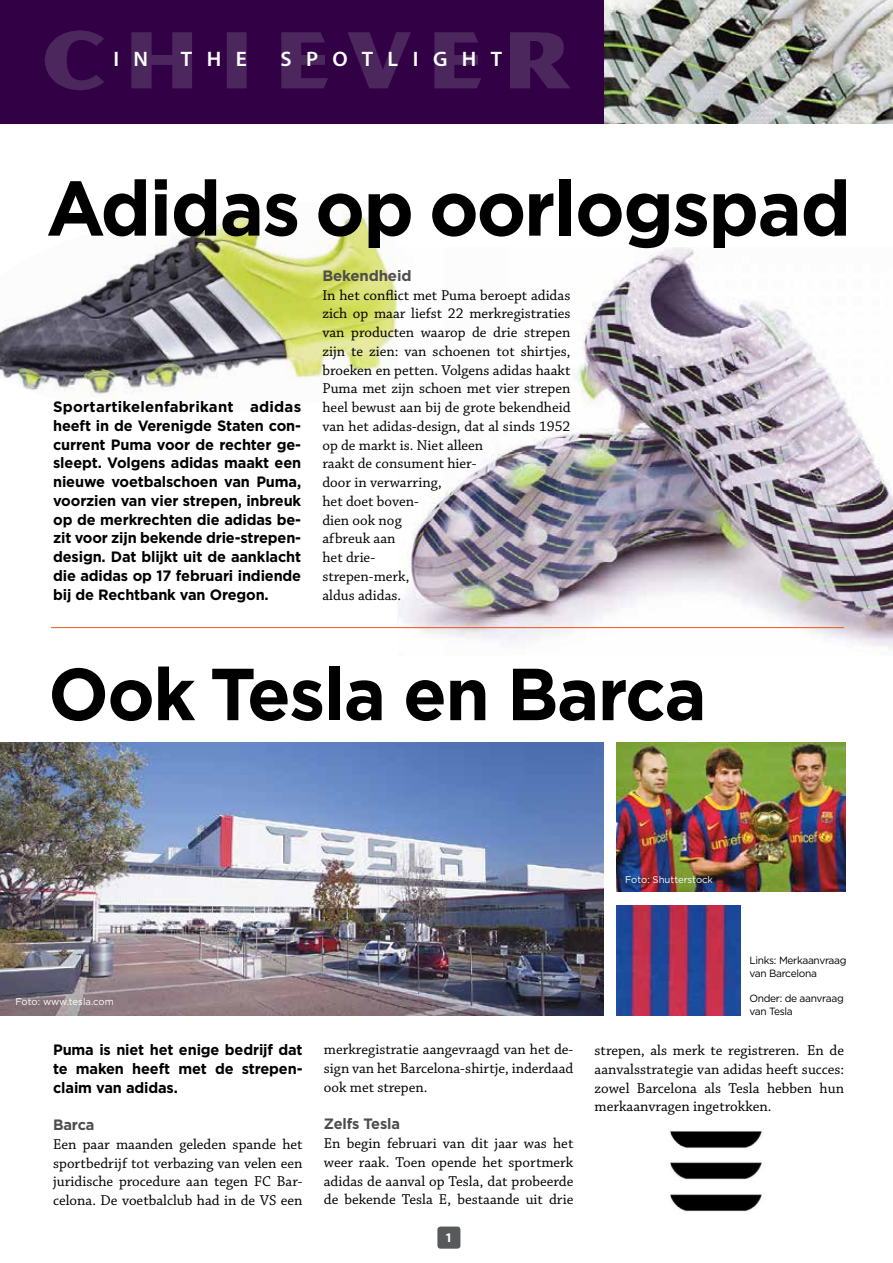
<style>
.page{position:relative;width:893px;height:1263px;background:#fff}
.page>*{position:absolute;margin:0;border:0;box-sizing:border-box;transform-origin:0 0}
.t1{font:700 77.25px "Gotham";letter-spacing:-.02em;color:#000}
.t2{font:700 73.5px "Gotham";letter-spacing:-.02em;color:#000}
.t3{font:600 21px "Myriad Pro";letter-spacing:.67em;color:#fff}
.t4{font:15px/18.8px "Chaparral Pro";color:#000;text-align:justify}
.t5{font:700 15px/18.8px "Gotham";letter-spacing:-.01em;color:#000;text-align:justify}
.t6{font:700 15px "Gotham";letter-spacing:-.01em;color:#4d4d4f}
.t7{font:700 13.2px "Myriad Pro";color:#fff}
.t8{font:10.5px/12.6px "Gotham";letter-spacing:-.03em;color:#000}
.t9{font:9.75px "Gotham";color:#fff}
</style>
<div class="page">
<img style="left:0;top:210px;width:397px;height:186px">
<img style="left:398px;top:248px;width:495px;height:400px">
<img style="left:604px;top:0;width:289px;height:123px">
<div style="left:0;top:0;width:604px;height:123px;background:#320044"></div>
<img style="left:45px;top:31px;width:525px;height:59px">
<div style="left:437px;top:1226px;width:23px;height:23px;background:#58595b;border-radius:3px"></div>
<img style="left:0;top:743px;width:604px;height:272px">
<img style="left:669px;top:1131px;width:93px;height:81px">
<img style="left:616px;top:905px;width:124px;height:110px">
<hr style="left:51px;top:627px;width:793px;height:1px;background:#f05423">
<img style="left:616px;top:743px;width:230px;height:149px">
<h3 class="t3" style="left:113px;top:45px;width:36px">I N</h3>
<h3 class="t3" style="left:181px;top:45px;width:68px">THE</h3>
<h3 class="t3" style="left:280px;top:45px;width:223px">SPOTLIGHT</h3>
<h1 class="t1" style="left:46px;top:157px;width:806px">Adidas op oorlogspad</h1>
<p class="t5" style="left:53px;top:397px;width:250px">Sportartikelenfabrikant adidas heeft in de Verenigde Staten con&shy;current Puma voor de rechter ge&shy;sleept. Volgens adidas maakt een nieuwe voetbalschoen van Puma, voorzien van vier strepen, inbreuk op de merkrechten die adidas be&shy;zit voor zijn bekende drie-strepen&shy;design. Dat blijkt uit de aanklacht die adidas op 17 februari indiende bij de Rechtbank van Oregon.</p>
<p class="t6" style="left:322px;top:266px;width:91px">Bekendheid</p>
<p class="t4" style="left:322px;top:286px;width:250px;text-align:left">In het conflict met Puma beroept adidas zich op maar liefst 22 merkregistraties van producten waarop de drie strepen zijn te zien: van schoenen tot shirtjes, broeken en petten. Volgens adidas haakt<br>Puma met zijn schoen met vier strepen heel bewust aan bij de grote bekendheid van het adidas-design, dat al sinds 1952 op de markt is. Niet alleen<br>raakt de consument hier-<br>door in verwarring,<br>het doet boven-<br>dien ook nog<br>afbreuk aan<br>het drie-<br>strepen-merk,<br>aldus adidas.</p>
<h2 class="t2" style="left:48px;top:645px;width:660px">Ook Tesla en Barca</h2>
<p class="t9" style="left:625px;top:874px;width:89px">Foto: Shutterstock</p>
<p class="t9" style="left:16px;top:995px;width:100px">Foto: www.tesla.com</p>
<p class="t5" style="left:53px;top:1040px;width:251px">Puma is niet het enige bedrijf dat te maken heeft met de strepen&shy;claim van adidas.</p>
<p class="t6" style="left:53px;top:1115px;width:43px">Barca</p>
<p class="t4" style="left:53px;top:1135px;width:251px">Een paar maanden geleden spande het sportbedrijf tot verbazing van velen een juridische procedure aan tegen FC Bar&shy;celona. De voetbalclub had in de VS een</p>
<p class="t4" style="left:324px;top:1041px;width:251px">merkregistratie aangevraagd van het de&shy;sign van het Barcelona-shirtje, inderdaad ook met strepen.</p>
<p class="t6" style="left:324px;top:1114px;width:78px">Zelfs Tesla</p>
<p class="t4" style="left:324px;top:1134px;width:251px">En begin februari van dit jaar was het weer raak. Toen opende het sportmerk adidas de aanval op Tesla, dat probeerde de bekende Tesla E, bestaande uit drie</p>
<p class="t7" style="left:445px;top:1229px;width:9px">1</p>
<p class="t8" style="left:749px;top:954px;width:99px">Links: Merkaanvraag van Barcelona</p>
<p class="t8" style="left:749px;top:992px;width:96px">Onder: de aanvraag van Tesla</p>
<p class="t4" style="left:595px;top:1042px;width:251px">strepen, als merk te registreren. En de aanvalsstrategie van adidas heeft succes: zowel Barcelona als Tesla hebben hun merkaanvragen ingetrokken.</p>
</div>
